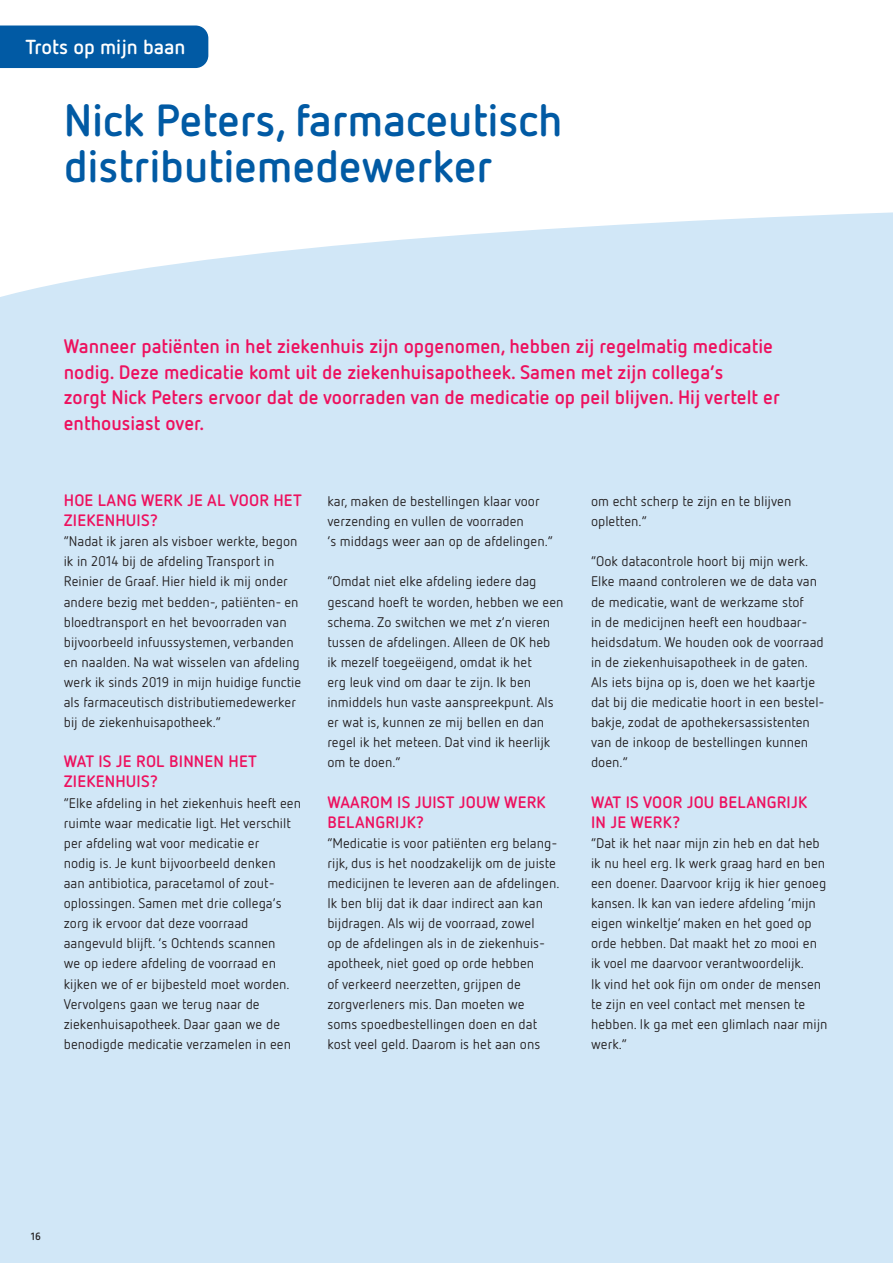
<style>
.page{position:relative;width:893px;height:1263px;background:#fff}
.page>*{position:absolute;margin:0;border:0;box-sizing:border-box;transform-origin:0 0}
.t1{font:700 45px/46.5px "Netto Pro";letter-spacing:-.005em;color:#015aa4}
.t2{font:700 20.25px "Netto Pro";color:#fff}
.t3{font:700 19.5px/25.5px "Netto Pro";color:#ed115e}
.t4{font:700 16.5px/20.1px "Netto Pro";letter-spacing:.01em;color:#ed115e}
.t5{font:13.95px/20.1px "Netto Pro";color:#231f20}
.t6{font:700 10.5px "Netto Pro";color:#231f20}
</style>
<div class="page">
<div style="left:0;top:212px;width:893px;height:1051px;background:#d1e7f7"></div>
<div style="left:0;top:26px;width:208px;height:42px;background:#015aa4"></div>
<h2 class="t2" style="left:26px;top:33px;width:162px">Trots op mijn baan</h2>
<h1 class="t1" style="left:64px;top:95px;width:500px">Nick Peters, farmaceutisch distributiemedewerker</h1>
<p class="t3" style="left:64px;top:333px;width:718px">Wanneer patiënten in het ziekenhuis zijn opgenomen, hebben zij regelmatig medicatie nodig. Deze medicatie komt uit de ziekenhuisapotheek. Samen met zijn collega’s<br>zorgt Nick Peters ervoor dat de voorraden van de medicatie op peil blijven. Hij vertelt er enthousiast over.</p>
<p class="t4" style="left:64px;top:489px;width:239px">HOE LANG WERK JE AL VOOR HET<br>ZIEKENHUIS?</p>
<p class="t5" style="left:64px;top:531px;width:239px">“Nadat ik jaren als visboer werkte, begon ik in 2014 bij de afdeling Transport in Reinier de Graaf. Hier hield ik mij onder andere bezig met bedden-, patiënten- en bloedtransport en het bevoorraden van bijvoorbeeld infuussystemen, verbanden en naalden. Na wat wisselen van afdeling werk ik sinds 2019 in mijn huidige functie als farmaceutisch distributiemedewerker bij de ziekenhuisapotheek.”</p>
<p class="t4" style="left:64px;top:751px;width:194px">WAT IS JE ROL BINNEN HET<br>ZIEKENHUIS?</p>
<p class="t5" style="left:64px;top:792px;width:239px">“Elke afdeling in het ziekenhuis heeft een ruimte waar medicatie ligt. Het verschilt per afdeling wat voor medicatie er<br>nodig is. Je kunt bijvoorbeeld denken<br>aan antibiotica, paracetamol of zout&shy;oplossingen. Samen met drie collega’s zorg ik ervoor dat deze voorraad aangevuld blijft. ’s Ochtends scannen<br>we op iedere afdeling de voorraad en kijken we of er bijbesteld moet worden.<br>Vervolgens gaan we terug naar de ziekenhuisapotheek. Daar gaan we de benodigde medicatie verzamelen in een</p>
<p class="t5" style="left:327px;top:491px;width:227px">kar, maken de bestellingen klaar voor verzending en vullen de voorraden<br>’s middags weer aan op de afdelingen.”</p>
<p class="t5" style="left:327px;top:571px;width:238px">“Omdat niet elke afdeling iedere dag gescand hoeft te worden, hebben we een schema. Zo switchen we met z’n vieren tussen de afdelingen. Alleen de OK heb ik mezelf toegeëigend, omdat ik het<br>erg leuk vind om daar te zijn. Ik ben inmiddels hun vaste aanspreekpunt. Als er wat is, kunnen ze mij bellen en dan regel ik het meteen. Dat vind ik heerlijk om te doen.”</p>
<p class="t4" style="left:327px;top:791px;width:220px">WAAROM IS JUIST JOUW WERK<br>BELANGRIJK?</p>
<p class="t5" style="left:327px;top:832px;width:234px">“Medicatie is voor patiënten erg belang&shy;rijk, dus is het noodzakelijk om de juiste medicijnen te leveren aan de afdelingen.<br>Ik ben blij dat ik daar indirect aan kan bijdragen. Als wij de voorraad, zowel<br>op de afdelingen als in de ziekenhuis&shy;apotheek, niet goed op orde hebben<br>of verkeerd neerzetten, grijpen de zorgverleners mis. Dan moeten we<br>soms spoedbestellingen doen en dat kost veel geld. Daarom is het aan ons</p>
<p class="t5" style="left:591px;top:491px;width:202px">om echt scherp te zijn en te blijven opletten.”</p>
<p class="t5" style="left:591px;top:551px;width:235px">“Ook datacontrole hoort bij mijn werk.<br>Elke maand controleren we de data van de medicatie, want de werkzame stof<br>in de medicijnen heeft een houdbaar&shy;heidsdatum. We houden ook de voorraad in de ziekenhuisapotheek in de gaten.<br>Als iets bijna op is, doen we het kaartje dat bij die medicatie hoort in een bestel&shy;bakje, zodat de apothekersassistenten van de inkoop de bestellingen kunnen doen.”</p>
<p class="t4" style="left:591px;top:791px;width:218px">WAT IS VOOR JOU BELANGRIJK<br>IN JE WERK?</p>
<p class="t5" style="left:591px;top:832px;width:238px">“Dat ik het naar mijn zin heb en dat heb ik nu heel erg. Ik werk graag hard en ben een doener. Daarvoor krijg ik hier genoeg kansen. Ik kan van iedere afdeling ‘mijn eigen winkeltje’ maken en het goed op orde hebben. Dat maakt het zo mooi en ik voel me daarvoor verantwoordelijk.<br>Ik vind het ook fijn om onder de mensen te zijn en veel contact met mensen te hebben. Ik ga met een glimlach naar mijn werk.”</p>
<p class="t6" style="left:31px;top:1229px;width:12px">16</p>
</div>
